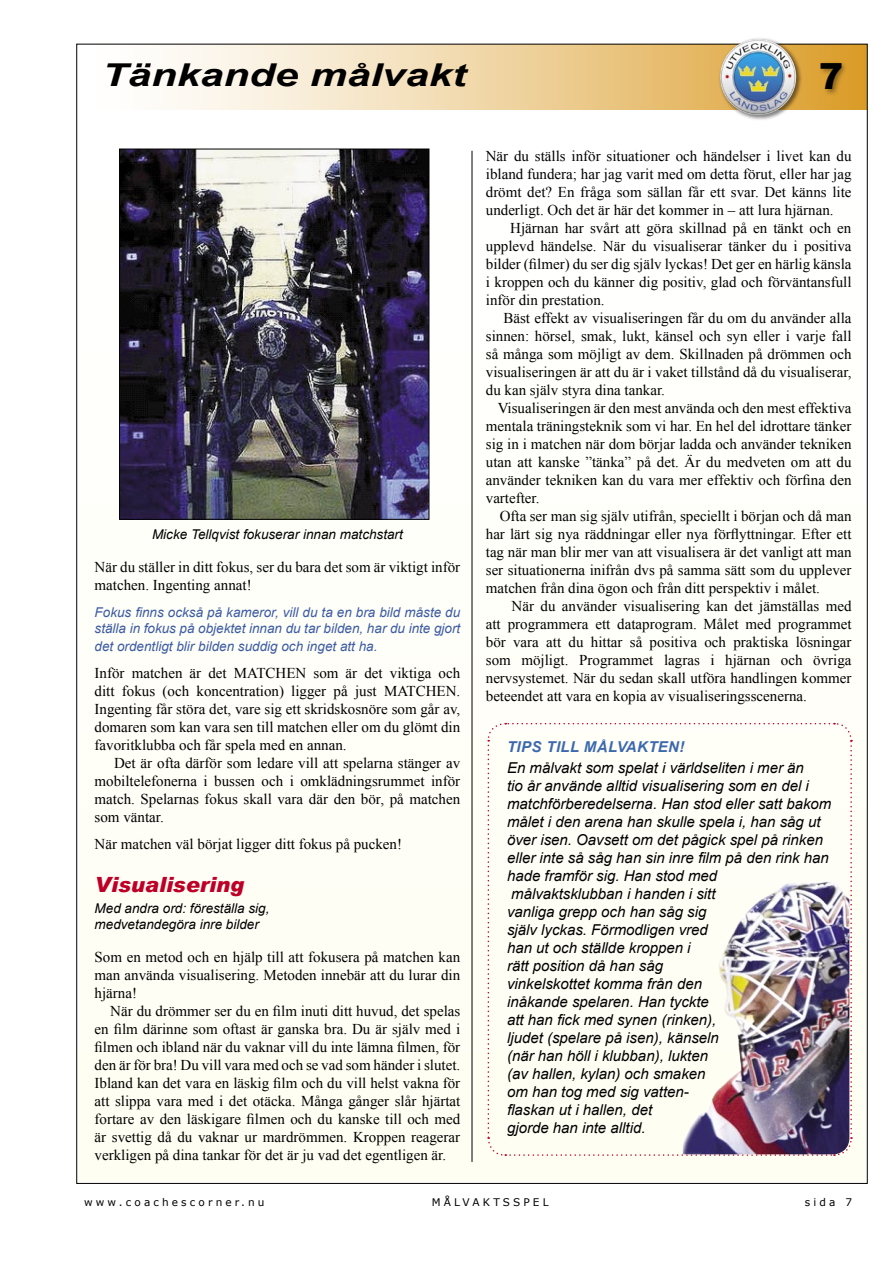
<style>
.page{position:relative;width:893px;height:1263px;background:#fff}
.page>*{position:absolute;margin:0;border:0;box-sizing:border-box;transform-origin:0 0}
.t1{font:900 36px "Arial";color:#000}
.t2{font:italic 700 31.5px "Arial";color:#000;scale:1.33 1}
.t3{font:italic 900 21px "Arial";color:#be0027}
.t4{font:15px/18px "Times New Roman";color:#000;text-align:justify}
.t5{font:italic 15px/18px "Arial";color:#000}
.t6{font:italic 700 15px "Arial";letter-spacing:.025em;color:#3c68ae}
.t7{font:italic 13.5px/16.2px "Arial";color:#3c5ba3}
.t8{font:italic 13.5px "Arial";color:#000}
.t9{font:10.5px "Verdana";letter-spacing:.3em;color:#000}
</style>
<div class="page">
<svg style="left:168px;top:46px;width:697px;height:63px;background:#f0d6a6"></svg>
<div style="left:818px;top:60px;width:31px;height:37px;background:#000;opacity:.4"></div>
<hr style="left:472px;top:151px;width:1px;height:1011px;background:#000">
<img style="left:121px;top:151px;width:306px;height:366px">
<div style="left:119px;top:149px;width:310px;height:370px;border:1px solid #000"></div>
<div style="left:487px;top:722px;width:366px;height:434px;background:#fffef6"></div>
<img style="left:683px;top:885px;width:166px;height:269px">
<div style="left:717px;top:37px;width:86px;height:85px;background:#000;opacity:.5"></div>
<img style="left:756px;top:39px;width:40px;height:58px">
<p class="t2" style="left:102px;top:54px;width:275px">Tänkande målvakt</p>
<p class="t1" style="left:819px;top:50px;width:26px">7</p>
<p class="t8" style="left:152px;top:526px;width:252px">Micke Tellqvist fokuserar innan matchstart</p>
<p class="t4" style="left:95px;top:557px;width:367px">När du ställer in ditt fokus, ser du bara det som är viktigt inför matchen. Ingenting annat!</p>
<p class="t7" style="left:95px;top:604px;width:367px">Fokus finns också på kameror, vill du ta en bra bild måste du ställa in fokus på objektet innan du tar bilden, har du inte gjort</p>
<p class="t7" style="left:95px;top:638px;width:284px">det ordentligt blir bilden suddig och inget att ha.</p>
<p class="t4" style="left:95px;top:663px;width:367px">Inför matchen är det MATCHEN som är det viktiga och ditt fokus (och koncentration) ligger på just MATCHEN.<br>Ingenting får störa det, vare sig ett skridskosnöre som går av, domaren som kan vara sen till matchen eller om du glömt din favoritklubba och får spela med en annan.</p>
<p class="t4" style="left:95px;top:753px;width:367px;text-indent:20px">Det är ofta därför som ledare vill att spelarna stänger av mobiltelefonerna i bussen och i omklädningsrummet inför match. Spelarnas fokus skall vara där den bör, på matchen som väntar.</p>
<p class="t4" style="left:95px;top:834px;width:309px">När matchen väl börjat ligger ditt fokus på pucken!</p>
<p class="t3" style="left:95px;top:871px;width:151px">Visualisering</p>
<p class="t8" style="left:95px;top:899px;width:176px">Med andra ord: föreställa sig,</p>
<p class="t8" style="left:95px;top:916px;width:166px">medvetandegöra inre bilder</p>
<p class="t4" style="left:95px;top:948px;width:367px">Som en metod och en hjälp till att fokusera på matchen kan man använda visualisering. Metoden innebär att du lurar din hjärna!</p>
<p class="t4" style="left:95px;top:1002px;width:367px;text-indent:16px">När du drömmer ser du en film inuti ditt huvud, det spelas en film därinne som oftast är ganska bra. Du är själv med i filmen och ibland när du vaknar vill du inte lämna filmen, för den är för bra! Du vill vara med och se vad som händer i slutet.<br>Ibland kan det vara en läskig film och du vill helst vakna för att slippa vara med i det otäcka. Många gånger slår hjärtat fortare av den läskigare filmen och du kanske till och med är svettig då du vaknar ur mardrömmen. Kroppen reagerar verkligen på dina tankar för det är ju vad det egentligen är.</p>
<p class="t4" style="left:486px;top:147px;width:367px">När du ställs inför situationer och händelser i livet kan du ibland fundera; har jag varit med om detta förut, eller har jag drömt det? En fråga som sällan får ett svar. Det känns lite underligt. Och det är här det kommer in – att lura hjärnan.</p>
<p class="t4" style="left:486px;top:219px;width:367px;text-indent:24px">Hjärnan har svårt att göra skillnad på en tänkt och en upplevd händelse. När du visualiserar tänker du i positiva bilder (filmer) du ser dig själv lyckas! Det ger en härlig känsla i kroppen och du känner dig positiv, glad och förväntansfull inför din prestation.</p>
<p class="t4" style="left:486px;top:309px;width:367px;text-indent:18px">Bäst effekt av visualiseringen får du om du använder alla sinnen: hörsel, smak, lukt, känsel och syn eller i varje fall så många som möjligt av dem. Skillnaden på drömmen och visualiseringen är att du är i vaket tillstånd då du visualiserar, du kan själv styra dina tankar.</p>
<p class="t4" style="left:486px;top:399px;width:367px;text-indent:12px">Visualiseringen är den mest använda och den mest effektiva mentala träningsteknik som vi har. En hel del idrottare tänker sig in i matchen när dom börjar ladda och använder tekniken utan att kanske ”tänka” på det. Är du medveten om att du använder tekniken kan du vara mer effektiv och förfina den vartefter.</p>
<p class="t4" style="left:486px;top:507px;width:367px;text-indent:14px">Ofta ser man sig själv utifrån, speciellt i början och då man har lärt sig nya räddningar eller nya förflyttningar. Efter ett tag när man blir mer van att visualisera är det vanligt att man ser situationerna inifrån dvs på samma sätt som du upplever matchen från dina ögon och från ditt perspektiv i målet.</p>
<p class="t4" style="left:486px;top:597px;width:367px;text-indent:26px">När du använder visualisering kan det jämställas med att programmera ett dataprogram. Målet med programmet bör vara att du hittar så positiva och praktiska lösningar som möjligt. Programmet lagras i hjärnan och övriga nervsystemet. När du sedan skall utföra handlingen kommer beteendet att vara en kopia av visualiseringsscenerna.</p>
<p class="t6" style="left:507px;top:737px;width:179px">TIPS TILL MÅLVAKTEN!</p>
<p class="t5" style="left:507px;top:759px;width:326px">En målvakt som spelat i världseliten i mer än<br>tio år använde alltid visualisering som en del i matchförberedelserna. Han stod eller satt bakom målet i den arena han skulle spela i, han såg ut över isen. Oavsett om det pågick spel på rinken eller inte så såg han sin inre film på den rink han hade framför sig. Han stod med</p>
<p class="t5" style="left:511px;top:885px;width:206px">målvaktsklubban i handen i sitt</p>
<p class="t5" style="left:507px;top:903px;width:201px">vanliga grepp och han såg sig</p>
<p class="t5" style="left:507px;top:921px;width:202px">själv lyckas. Förmodligen vred</p>
<p class="t5" style="left:507px;top:939px;width:185px">han ut och ställde kroppen i</p>
<p class="t5" style="left:507px;top:957px;width:157px">rätt position då han såg</p>
<p class="t5" style="left:507px;top:975px;width:197px">vinkelskottet komma från den</p>
<p class="t5" style="left:507px;top:993px;width:203px">inåkande spelaren. Han tyckte</p>
<p class="t5" style="left:507px;top:1011px;width:211px">att han fick med synen (rinken),</p>
<p class="t5" style="left:507px;top:1029px;width:213px">ljudet (spelare på isen), känseln</p>
<p class="t5" style="left:507px;top:1047px;width:202px">(när han höll i klubban), lukten</p>
<p class="t5" style="left:507px;top:1065px;width:200px">(av hallen, kylan) och smaken</p>
<p class="t5" style="left:507px;top:1083px;width:183px">om han tog med sig vatten-</p>
<p class="t5" style="left:507px;top:1101px;width:147px">flaskan ut i hallen, det</p>
<p class="t5" style="left:507px;top:1119px;width:140px">gjorde han inte alltid.</p>
<p class="t9" style="left:84px;top:1195px;width:182px">www.coachescorner.nu</p>
<p class="t9" style="left:432px;top:1195px;width:118px">MÅLVAKTSSPEL</p>
<p class="t9" style="left:805px;top:1195px;width:49px">sida 7</p>
</div>
